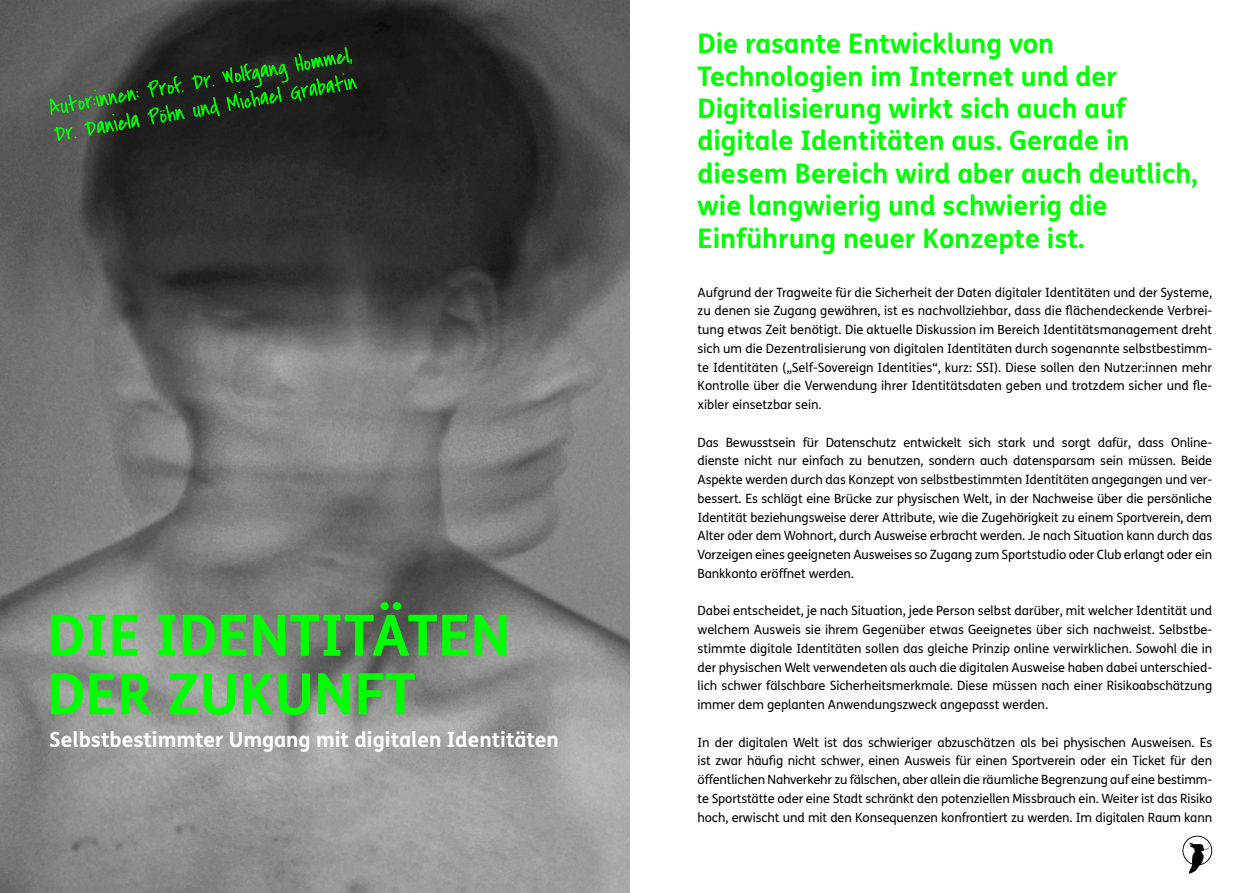
<style>
.page{position:relative;width:1259px;height:893px;background:#fff}
.page>*{position:absolute;margin:0;border:0;box-sizing:border-box;transform-origin:0 0}
.t1{font:700 27px/32.4px "FS Me";color:#0f0}
.t2{font:700 21px "FS Me";color:#fff}
.t3{font:12.75px/18.8px "FS Me";letter-spacing:-.01em;color:#000;text-align:justify}
</style>
<div class="page">
<svg style="left:1182px;top:836px;width:30px;height:38px"></svg>
<img style="left:0;top:0;width:629px;height:893px">
<svg style="left:51px;top:673px;width:364px;height:42px;background:#50c250"></svg>
<svg style="left:51px;top:602px;width:455px;height:54px;background:#52ad52"></svg>
<svg style="left:50px;top:47px;width:307px;height:94px;background:#284228"></svg>
<h2 class="t2" style="left:49px;top:723px;width:511px">Selbstbestimmter Umgang mit digitalen Identitäten</h2>
<p class="t1" style="left:697px;top:26px;width:502px">Die rasante Entwicklung von Technologien im Internet und der Digitalisierung wirkt sich auch auf digitale Identitäten aus. Gerade in diesem Bereich wird aber auch deutlich, wie langwierig und schwierig die Einführung neuer Konzepte ist.</p>
<p class="t3" style="left:697px;top:282px;width:516px">Aufgrund der Tragweite für die Sicherheit der Daten digitaler Identitäten und der Systeme, zu denen sie Zugang gewähren, ist es nachvollziehbar, dass die flächendeckende Verbrei&shy;tung etwas Zeit benötigt. Die aktuelle Diskussion im Bereich Identitätsmanagement dreht sich um die Dezentralisierung von digitalen Identitäten durch sogenannte selbstbestimm&shy;te Identitäten („Self-Sovereign Identities“, kurz: SSI). Diese sollen den Nutzer:innen mehr Kontrolle über die Verwendung ihrer Identitätsdaten geben und trotzdem sicher und fle&shy;xibler einsetzbar sein.</p>
<p class="t3" style="left:697px;top:432px;width:516px">Das Bewusstsein für Datenschutz entwickelt sich stark und sorgt dafür, dass Online&shy;dienste nicht nur einfach zu benutzen, sondern auch datensparsam sein müssen. Beide Aspekte werden durch das Konzept von selbstbestimmten Identitäten angegangen und ver&shy;bessert. Es schlägt eine Brücke zur physischen Welt, in der Nachweise über die persönliche Identität beziehungsweise derer Attribute, wie die Zugehörigkeit zu einem Sportverein, dem Alter oder dem Wohnort, durch Ausweise erbracht werden. Je nach Situation kann durch das Vorzeigen eines geeigneten Ausweises so Zugang zum Sportstudio oder Club erlangt oder ein Bankkonto eröffnet werden.</p>
<p class="t3" style="left:697px;top:601px;width:516px">Dabei entscheidet, je nach Situation, jede Person selbst darüber, mit welcher Identität und welchem Ausweis sie ihrem Gegenüber etwas Geeignetes über sich nachweist. Selbstbe&shy;stimmte digitale Identitäten sollen das gleiche Prinzip online verwirklichen. Sowohl die in der physischen Welt verwendeten als auch die digitalen Ausweise haben dabei unterschied&shy;lich schwer fälschbare Sicherheitsmerkmale. Diese müssen nach einer Risikoabschätzung immer dem geplanten Anwendungszweck angepasst werden.</p>
<p class="t3" style="left:697px;top:733px;width:516px">In der digitalen Welt ist das schwieriger abzuschätzen als bei physischen Ausweisen. Es ist zwar häufig nicht schwer, einen Ausweis für einen Sportverein oder ein Ticket für den öffentlichen Nahverkehr zu fälschen, aber allein die räumliche Begrenzung auf eine bestimm&shy;te Sportstätte oder eine Stadt schränkt den potenziellen Missbrauch ein. Weiter ist das Risiko hoch, erwischt und mit den Konsequenzen konfrontiert zu werden. Im digitalen Raum kann</p>
</div>
